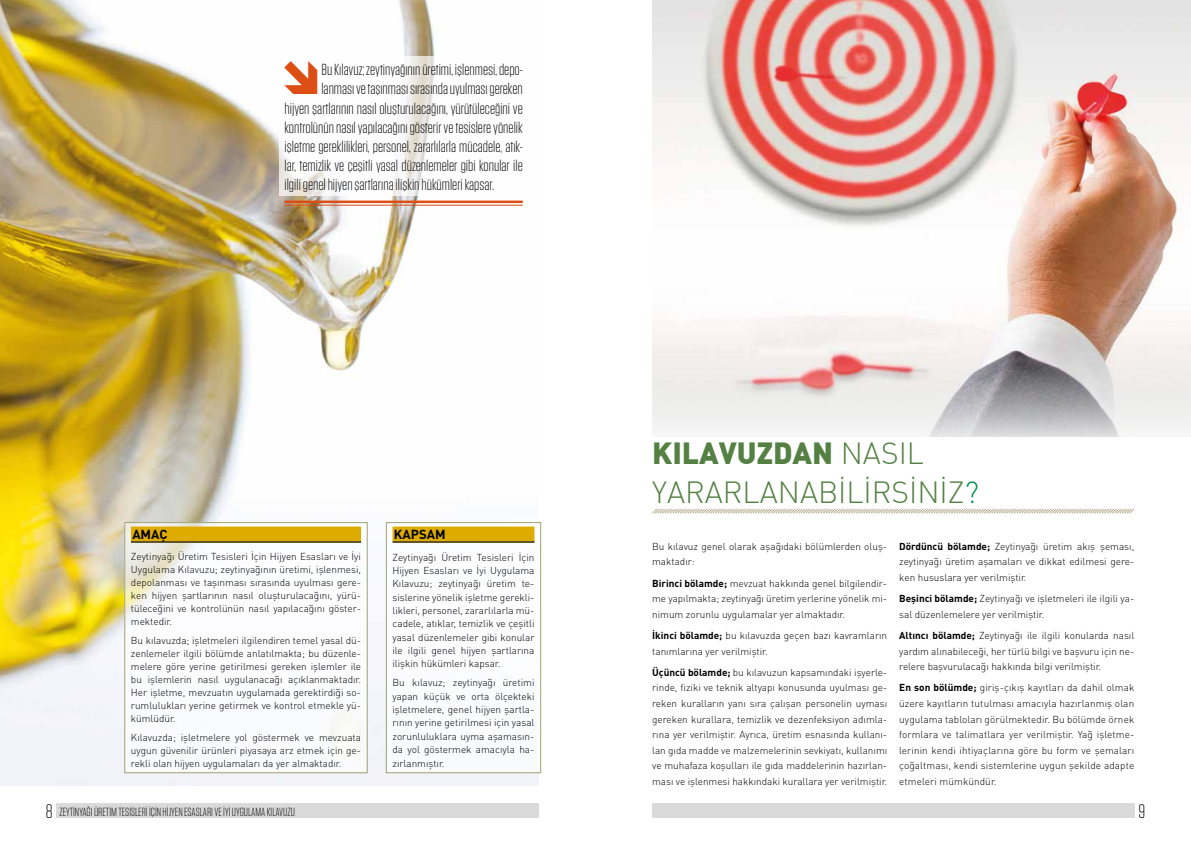
<style>
.page{position:relative;width:1191px;height:842px;background:#fff}
.page>*{position:absolute;margin:0;border:0;box-sizing:border-box;transform-origin:0 0}
.t1{font:300 30px/38.6px "DIN";color:#548143}
.t2{font:300 19.5px "Tungsten";color:#000}
.t3{font:300 16px "Tungsten";color:#000}
.t4{font:700 13px "DIN Pro";color:#000}
.t5{font:300 11.8px "Tungsten";color:#000}
.t6{font:300 10px/15.6px "DIN Pro";color:#000;text-align:justify}
.s1{font-weight:900}
.s2{color:#00914c}
.s3{font-weight:700}
.s4{font-size:19.5px}
</style>
<div class="page">
<svg style="left:652px;top:508px;width:483px;height:6px"></svg>
<img style="left:0;top:0;width:539px;height:785px">
<img style="left:652px;top:0;width:539px;height:436px">
<div style="left:279px;top:57px;width:249px;height:139px;background:#fff"></div>
<hr style="left:284px;top:201px;width:239px;height:2px;background:#dc4e13">
<hr style="left:284px;top:205px;width:239px;height:1px;background:#dc4e13">
<div style="left:125px;top:523px;width:242px;height:250px;background:#fff"></div>
<div style="left:131px;top:526px;width:230px;height:15px;background:#deab00"></div>
<hr style="left:131px;top:541px;width:230px;height:2px;background:#5e5626">
<div style="left:124px;top:522px;width:244px;height:251px;border:1px solid #a0a174"></div>
<div style="left:386px;top:523px;width:154px;height:250px;background:#fff"></div>
<div style="left:392px;top:526px;width:142px;height:15px;background:#deab00"></div>
<hr style="left:392px;top:541px;width:142px;height:2px;background:#5e5626">
<div style="left:386px;top:522px;width:155px;height:251px;border:1px solid #a0a174"></div>
<div style="left:57px;top:804px;width:482px;height:14px;background:#dadada"></div>
<div style="left:652px;top:804px;width:482px;height:14px;background:#dadada"></div>
<h3 class="t3" style="left:321px;top:61px;width:203px">Bu Kılavuz; zeytinyağının üretimi, işlenmesi, depo-</h3>
<h3 class="t3" style="left:321px;top:81px;width:203px">lanması ve taşınması sırasında uyulması gereken</h3>
<h3 class="t3" style="left:284px;top:100px;width:240px">hijyen şartlarının nasıl oluşturulacağını, yürütüleceğini ve</h3>
<h3 class="t3" style="left:284px;top:119px;width:240px">kontrolünün nasıl yapılacağını gösterir ve tesislere yönelik</h3>
<h3 class="t3" style="left:284px;top:138px;width:240px">işletme gereklilikleri, personel, zararlılarla mücadele, atık-</h3>
<h3 class="t3" style="left:284px;top:157px;width:240px">lar, temizlik ve çeşitli yasal düzenlemeler gibi konular ile</h3>
<h3 class="t3" style="left:284px;top:177px;width:211px">ilgili genel hijyen şartlarına ilişkin hükümleri kapsar.</h3>
<h3 class="t4" style="left:132px;top:525px;width:37px">AMAÇ</h3>
<p class="t6" style="left:131px;top:550px;width:232px;line-height:13px">Zeytinyağı Üretim Tesisleri İçin Hijyen Esasları ve İyi Uygulama Kılavuzu; zeytinyağının üretimi, işlenmesi, depolanması ve taşınması sırasında uyulması gere&shy;ken hijyen şartlarının nasıl oluşturulacağını, yürü&shy;tüleceğini ve kontrolünün nasıl yapılacağını göster&shy;mektedir.</p>
<p class="t6" style="left:131px;top:633px;width:232px;line-height:13px">Bu kılavuzda; işletmeleri ilgilendiren temel yasal dü&shy;zenlemeler ilgili bölümde anlatılmakta; bu düzenle&shy;melere göre yerine getirilmesi gereken işlemler ile bu işlemlerin nasıl uygulanacağı açıklanmaktadır.<br>Her işletme, mevzuatın uygulamada gerektirdiği so&shy;rumlulukları yerine getirmek ve kontrol etmekle yü&shy;kümlüdür.</p>
<p class="t6" style="left:131px;top:730px;width:232px;line-height:13px">Kılavuzda; işletmelere yol göstermek ve mevzuata uygun güvenilir ürünleri piyasaya arz etmek için ge&shy;rekli olan hijyen uygulamaları da yer almaktadır.</p>
<h3 class="t4" style="left:394px;top:525px;width:53px">KAPSAM</h3>
<p class="t6" style="left:392px;top:550px;width:143px;line-height:13.4px">Zeytinyağı Üretim Tesisleri İçin Hijyen Esasları ve İyi Uygulama Kılavuzu; zeytinyağı üretim te&shy;sislerine yönelik işletme gerekli&shy;likleri, personel, zararlılarla mü&shy;cadele, atıklar, temizlik ve çeşitli yasal düzenlemeler gibi konular ile ilgili genel hijyen şartlarına ilişkin hükümleri kapsar.</p>
<p class="t6" style="left:392px;top:676px;width:143px;line-height:13.3px">Bu kılavuz; zeytinyağı üretimi yapan küçük ve orta ölçekteki işletmelere, genel hijyen şartla&shy;rının yerine getirilmesi için yasal zorunluluklara uyma aşamasın&shy;da yol göstermek amacıyla ha&shy;zırlanmıştır.</p>
<h1 class="t1" style="left:652px;top:434px;width:328px"><span class="s1">KILAVUZDAN</span> NASIL<br>YARARLANABİLİRSİNİZ<span class="s2">?</span></h1>
<p class="t6" style="left:652px;top:538px;width:236px">Bu kılavuz genel olarak aşağıdaki bölümlerden oluş&shy;maktadır:</p>
<p class="t6" style="left:652px;top:575px;width:236px"><span class="s3">Birinci bölamde;</span> mevzuat hakkında genel bilgilendir&shy;me yapılmakta; zeytinyağı üretim yerlerine yönelik mi&shy;nimum zorunlu uygulamalar yer almaktadır.</p>
<p class="t6" style="left:652px;top:627px;width:236px"><span class="s3">İkinci bölamde;</span> bu kılavuzda geçen bazı kavramların tanımlarına yer verilmiştir.</p>
<p class="t6" style="left:652px;top:664px;width:236px"><span class="s3">Üçüncü bölamde;</span> bu kılavuzun kapsamındaki işyerle&shy;rinde, fiziki ve teknik altyapı konusunda uyulması ge&shy;reken kuralların yanı sıra çalışan personelin uyması gereken kurallara, temizlik ve dezenfeksiyon adımla&shy;rına yer verilmiştir. Ayrıca, üretim esnasında kullanı&shy;lan gıda madde ve malzemelerinin sevkiyatı, kullanımı ve muhafaza koşulları ile gıda maddelerinin hazırlan&shy;ması ve işlenmesi hakkındaki kurallara yer verilmiştir.</p>
<p class="t6" style="left:899px;top:538px;width:236px"><span class="s3">Dördüncü bölamde;</span> Zeytinyağı üretim akış şeması, zeytinyağı üretim aşamaları ve dikkat edilmesi gere&shy;ken hususlara yer verilmiştir.</p>
<p class="t6" style="left:899px;top:590px;width:236px"><span class="s3">Beşinci bölamde;</span> Zeytinyağı ve işletmeleri ile ilgili ya&shy;sal düzenlemelere yer verilmiştir.</p>
<p class="t6" style="left:899px;top:627px;width:236px"><span class="s3">Altıncı bölamde;</span> Zeytinyağı ile ilgili konularda nasıl yardım alınabileceği, her türlü bilgi ve başvuru için ne&shy;relere başvurulacağı hakkında bilgi verilmiştir.</p>
<p class="t6" style="left:899px;top:680px;width:236px"><span class="s3">En son bölümde;</span> giriş-çıkış kayıtları da dahil olmak üzere kayıtların tutulması amacıyla hazırlanmış olan uygulama tabloları görülmektedir. Bu bölümde örnek formlara ve talimatlara yer verilmiştir. Yağ işletme&shy;lerinin kendi ihtiyaçlarına göre bu form ve şemaları çoğaltması, kendi sistemlerine uygun şekilde adapte etmeleri mümkündür.</p>
<p class="t5" style="left:46px;top:805px;width:251px"><span class="s4">8</span> ZEYTİNYAĞI ÜRETİM TESİSLERİ İÇİN HİJYEN ESASLARI VE İYİ UYGULAMA KILAVUZU</p>
<h2 class="t2" style="left:1138px;top:801px;width:8px">9</h2>
</div>
